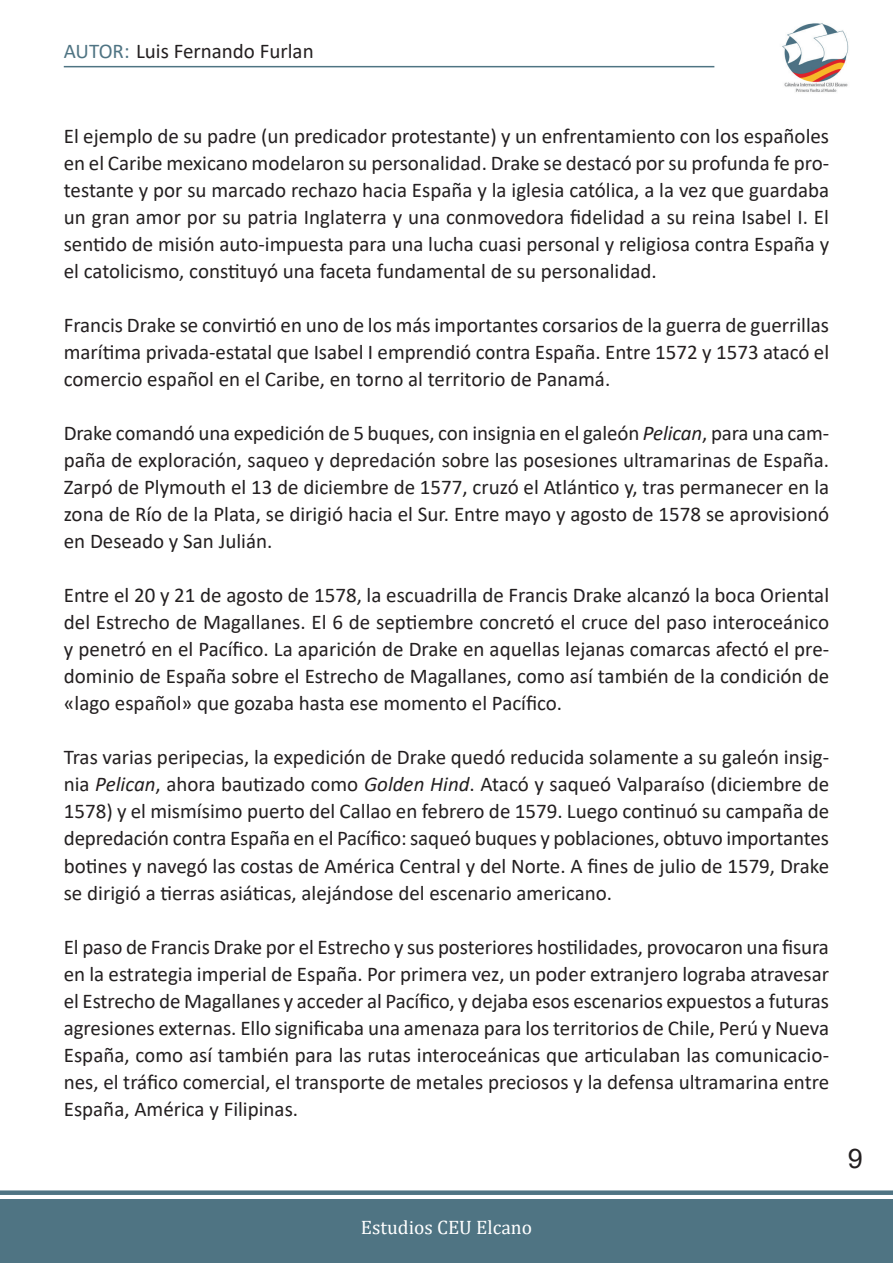
<style>
.page{position:relative;width:893px;height:1263px;background:#fff}
.page>*{position:absolute;margin:0;border:0;box-sizing:border-box;transform-origin:0 0}
.t1{font:27px "Arial";color:#231f20}
.t2{font:21px/27px "Calibri";color:#231f20;text-align:justify}
.t3{font:19.5px "Cambria";color:#fff}
.s1{color:#4f7483}
.s2{font-style:italic}
</style>
<div class="page">
<div style="left:0;top:1190px;width:893px;height:5px;background:#4f7483"></div>
<div style="left:0;top:1199px;width:893px;height:64px;background:#4f7483"></div>
<img style="left:782px;top:23px;width:67px;height:69px">
<hr style="left:64px;top:66px;width:650px;height:1px;background:#4f7483">
<p class="t2" style="left:64px;top:37px;width:251px"><span class="s1">AUTOR:</span> Luis Fernando Furlan</p>
<p class="t2" style="left:64px;top:122px;width:767px">El ejemplo de su padre (un predicador protestante) y un enfrentamiento con los españoles en el Caribe mexicano modelaron su personalidad. Drake se destacó por su profunda fe pro&shy;testante y por su marcado rechazo hacia España y la iglesia católica, a la vez que guardaba un gran amor por su patria Inglaterra y una conmovedora fidelidad a su reina Isabel I. El sentido de misión auto-impuesta para una lucha cuasi personal y religiosa contra España y el catolicismo, constituyó una faceta fundamental de su personalidad.</p>
<p class="t2" style="left:64px;top:311px;width:767px">Francis Drake se convirtió en uno de los más importantes corsarios de la guerra de guerrillas marítima privada-estatal que Isabel I emprendió contra España. Entre 1572 y 1573 atacó el comercio español en el Caribe, en torno al territorio de Panamá.</p>
<p class="t2" style="left:64px;top:419px;width:767px">Drake comandó una expedición de 5 buques, con insignia en el galeón <span class="s2">Pelican</span>, para una cam&shy;paña de exploración, saqueo y depredación sobre las posesiones ultramarinas de España.<br>Zarpó de Plymouth el 13 de diciembre de 1577, cruzó el Atlántico y, tras permanecer en la zona de Río de la Plata, se dirigió hacia el Sur. Entre mayo y agosto de 1578 se aprovisionó en Deseado y San Julián.</p>
<p class="t2" style="left:64px;top:581px;width:767px">Entre el 20 y 21 de agosto de 1578, la escuadrilla de Francis Drake alcanzó la boca Oriental del Estrecho de Magallanes. El 6 de septiembre concretó el cruce del paso interoceánico y penetró en el Pacífico. La aparición de Drake en aquellas lejanas comarcas afectó el pre&shy;dominio de España sobre el Estrecho de Magallanes, como así también de la condición de «lago español» que gozaba hasta ese momento el Pacífico.</p>
<p class="t2" style="left:64px;top:743px;width:767px">Tras varias peripecias, la expedición de Drake quedó reducida solamente a su galeón insig&shy;nia <span class="s2">Pelican</span>, ahora bautizado como <span class="s2">Golden Hind</span>. Atacó y saqueó Valparaíso (diciembre de 1578) y el mismísimo puerto del Callao en febrero de 1579. Luego continuó su campaña de depredación contra España en el Pacífico: saqueó buques y poblaciones, obtuvo importantes botines y navegó las costas de América Central y del Norte. A fines de julio de 1579, Drake se dirigió a tierras asiáticas, alejándose del escenario americano.</p>
<p class="t2" style="left:64px;top:932px;width:767px">El paso de Francis Drake por el Estrecho y sus posteriores hostilidades, provocaron una fisura en la estrategia imperial de España. Por primera vez, un poder extranjero lograba atravesar el Estrecho de Magallanes y acceder al Pacífico, y dejaba esos escenarios expuestos a futuras agresiones externas. Ello significaba una amenaza para los territorios de Chile, Perú y Nueva España, como así también para las rutas interoceánicas que articulaban las comunicacio&shy;nes, el tráfico comercial, el transporte de metales preciosos y la defensa ultramarina entre España, América y Filipinas.</p>
<p class="t1" style="left:848px;top:1140px;width:17px">9</p>
<p class="t3" style="left:361px;top:1215px;width:173px">Estudios CEU Elcano</p>
</div>
